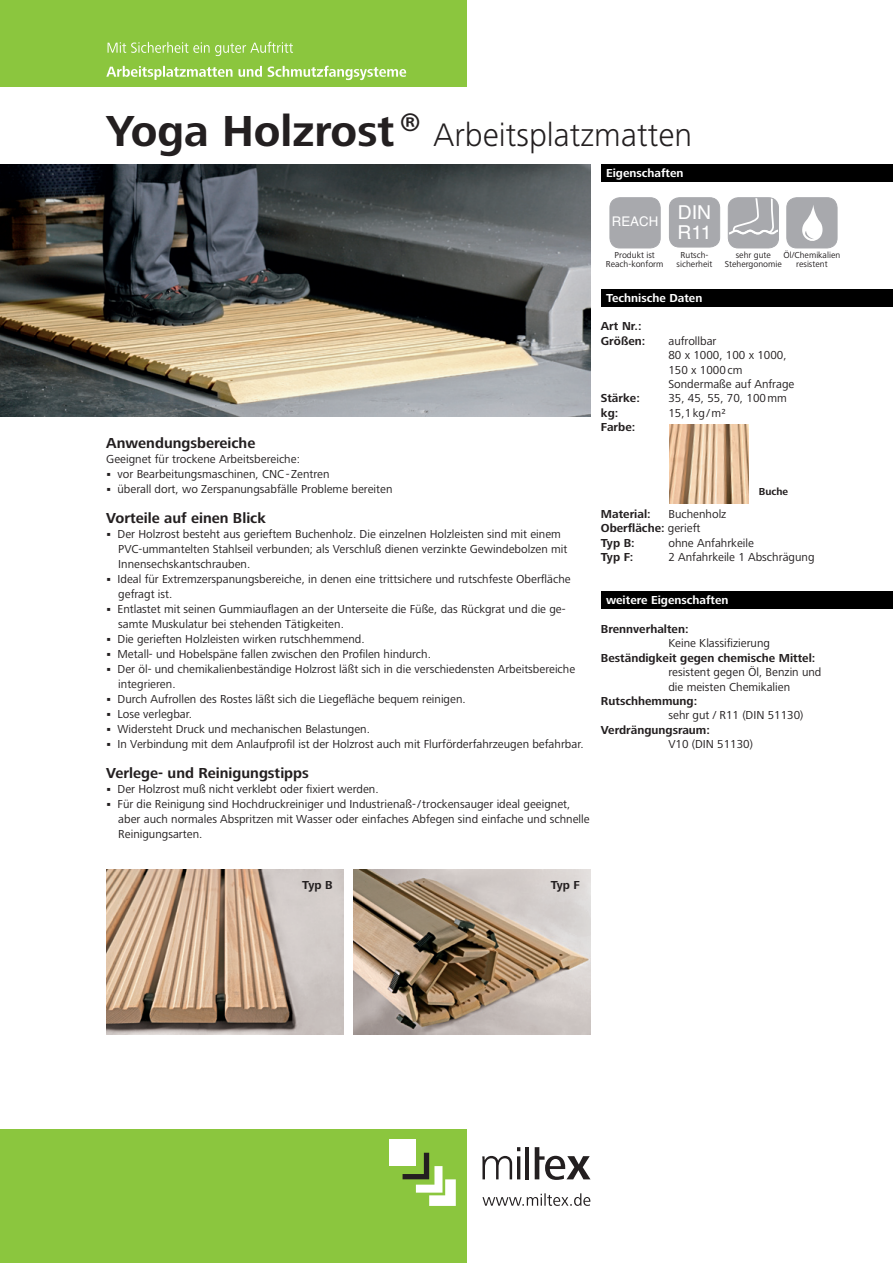
<style>
.page{position:relative;width:893px;height:1263px;background:#fff}
.page>*{position:absolute;margin:0;border:0;box-sizing:border-box;transform-origin:0 0}
.t1{font:300 33.75px "Frutiger Next LT";color:#231f20}
.t2{font:19.2px/19.2px "Helvetica";color:#fff}
.t3{font:700 15px "Frutiger Next LT";color:#231f20}
.t4{font:13.35px "Helvetica";color:#fff}
.t5{font:12px/15px "Frutiger Next LT";color:#231f20}
.t6{font:700 12px/14.4px "Frutiger Next LT";color:#231f20}
.t7{font:700 12px "Frutiger Next LT";color:#fff}
.t8{font:700 10.5px "Frutiger Next LT";color:#231f20}
.t9{font:9px/9px "Frutiger Next LT";color:#231f20;text-align:center}
.s1{font-weight:700;font-size:45px}
.s2{font-weight:700}
</style>
<div class="page">
<div style="left:0;top:0;width:467px;height:87px;background:#8bc63e"></div>
<div style="left:0;top:1129px;width:467px;height:134px;background:#8bc63e"></div>
<svg style="left:482px;top:1147px;width:38px;height:32px"></svg>
<hr style="left:526px;top:1147px;width:3px;height:32px;background:#231f20">
<svg style="left:535px;top:1147px;width:55px;height:33px"></svg>
<div style="left:389px;top:1139px;width:27px;height:27px;background:#fff"></div>
<svg style="left:403px;top:1153px;width:53px;height:53px"></svg>
<div style="left:601px;top:591px;width:292px;height:17px;background:#000"></div>
<div style="left:601px;top:289px;width:292px;height:17px;background:#000"></div>
<div style="left:601px;top:164px;width:292px;height:18px;background:#000"></div>
<svg style="left:108px;top:42px;width:185px;height:14px"></svg>
<svg style="left:106px;top:66px;width:300px;height:14px"></svg>
<svg style="left:482px;top:1193px;width:108px;height:13px"></svg>
<img style="left:0;top:164px;width:590px;height:253px">
<img style="left:354px;top:869px;width:236px;height:165px">
<img style="left:106px;top:869px;width:237px;height:165px">
<div style="left:728px;top:198px;width:50px;height:50px;background:#a8a9ad;border-radius:10px"></div>
<svg style="left:728px;top:198px;width:50px;height:37px"></svg>
<div style="left:728px;top:197px;width:51px;height:51px;border:1px solid #a8a9ad;border-radius:10px"></div>
<div style="left:669px;top:198px;width:51px;height:49px;background:#a8a9ad;border-radius:10px"></div>
<div style="left:669px;top:197px;width:51px;height:50px;border:1px solid #a8a9ad;border-radius:10px"></div>
<div style="left:787px;top:198px;width:50px;height:50px;background:#a8a9ad;border-radius:10px"></div>
<div style="left:786px;top:197px;width:51px;height:51px;border:1px solid #a8a9ad;border-radius:10px"></div>
<svg style="left:802px;top:205px;width:21px;height:36px"></svg>
<img style="left:669px;top:425px;width:79px;height:79px">
<div style="left:610px;top:198px;width:50px;height:50px;background:#a8a9ad;border-radius:10px"></div>
<div style="left:609px;top:197px;width:52px;height:51px;border:1px solid #a8a9ad;border-radius:10px"></div>
<h1 class="t1" style="left:106px;top:116px;width:587px"><span class="s1">Yoga Holzrost</span> <sup>®</sup> Arbeitsplatzmatten</h1>
<p class="t7" style="left:606px;top:166px;width:79px">Eigenschaften</p>
<p class="t4" style="left:612px;top:212px;width:48px">REACH</p>
<p class="t9" style="left:606px;top:251px;width:59px">Produkt ist<br>Reach-konform</p>
<h2 class="t2" style="left:677px;top:204px;width:36px">DIN<br>R11</h2>
<p class="t9" style="left:784px;top:251px;width:58px">Öl/Chemikalien resistent</p>
<p class="t9" style="left:677px;top:251px;width:37px">Rutsch&shy;sicherheit</p>
<p class="t9" style="left:725px;top:251px;width:59px">sehr gute<br>Stehergonomie</p>
<p class="t7" style="left:606px;top:291px;width:98px">Technische Daten</p>
<p class="t6" style="left:601px;top:319px;width:46px">Art Nr.:<br>Größen:</p>
<p class="t5" style="left:668px;top:334px;width:127px;line-height:14.4px">aufrollbar<br>80 x 1000, 100 x 1000,<br>150 x 1000 cm<br>Sondermaße auf Anfrage</p>
<p class="t3" style="left:106px;top:434px;width:151px">Anwendungsbereiche</p>
<p class="t5" style="left:118px;top:451px;width:276px;text-indent:-11px">Geeignet für trockene Arbeitsbereiche:<br>vor Bearbeitungsmaschinen, CNC - Zentren<br>überall dort, wo Zerspanungsabfälle Probleme bereiten</p>
<p class="t3" style="left:106px;top:509px;width:161px">Vorteile auf einen Blick</p>
<p class="t5" style="left:118px;top:526px;width:468px">Der Holzrost besteht aus gerieftem Buchenholz. Die einzelnen Holzleisten sind mit einem PVC- ummantelten Stahlseil verbunden; als Verschluß dienen verzinkte Gewindebolzen mit Innensechskantschrauben.<br>Ideal für Extremzerspanungsbereiche, in denen eine trittsichere und rutschfeste Oberfläche gefragt ist.<br>Entlastet mit seinen Gummiauflagen an der Unterseite die Füße, das Rückgrat und die ge&shy;samte Muskulatur bei stehenden Tätigkeiten.<br>Die gerieften Holzleisten wirken rutschhemmend.<br>Metall- und Hobelspäne fallen zwischen den Profilen hindurch.<br>Der öl- und chemikalienbeständige Holzrost läßt sich in die verschiedensten Arbeitsbereiche integrieren.<br>Durch Aufrollen des Rostes läßt sich die Liegefläche bequem reinigen.<br>Lose verlegbar.<br>Widersteht Druck und mechanischen Belastungen.<br>In Verbindung mit dem Anlaufprofil ist der Holzrost auch mit Flurförderfahrzeugen befahrbar.</p>
<p class="t3" style="left:106px;top:764px;width:204px">Verlege- und Reinigungstipps</p>
<p class="t5" style="left:118px;top:781px;width:474px">Der Holzrost muß nicht verklebt oder fixiert werden.<br>Für die Reinigung sind Hochdruckreiniger und Industrienaß- / trockensauger ideal geeignet, aber auch normales Abspritzen mit Wasser oder einfaches Abfegen sind einfache und schnelle Reinigungsarten.</p>
<p class="t6" style="left:601px;top:391px;width:40px">Stärke:</p>
<p class="t5" style="left:668px;top:391px;width:120px">35, 45, 55, 70, 100 mm</p>
<p class="t6" style="left:601px;top:406px;width:19px">kg:</p>
<p class="t5" style="left:668px;top:405px;width:59px">15,1 kg / m²</p>
<p class="t6" style="left:601px;top:420px;width:36px">Farbe:</p>
<p class="t8" style="left:759px;top:486px;width:31px">Buche</p>
<p class="t5" style="left:601px;top:506px;width:127px;line-height:14.4px;text-indent:68px">Buchenholz<br><span class="s2">Oberfläche:</span> gerieft<br><span class="s2">Typ B:</span></p>
<p class="t6" style="left:601px;top:506px;width:51px">Material:</p>
<p class="t5" style="left:668px;top:535px;width:87px">ohne Anfahrkeile</p>
<p class="t6" style="left:601px;top:550px;width:34px">Typ F:</p>
<p class="t5" style="left:668px;top:549px;width:148px">2 Anfahrkeile 1 Abschrägung</p>
<p class="t7" style="left:606px;top:593px;width:124px">weitere Eigenschaften</p>
<p class="t6" style="left:601px;top:622px;width:89px">Brennverhalten:</p>
<p class="t5" style="left:668px;top:636px;width:103px">Keine Klassifizierung</p>
<p class="t6" style="left:601px;top:650px;width:216px">Beständigkeit gegen chemische Mittel:</p>
<p class="t5" style="left:668px;top:665px;width:154px;line-height:14.4px">resistent gegen Öl, Benzin und die meisten Chemikalien</p>
<p class="t6" style="left:601px;top:694px;width:98px">Rutschhemmung:</p>
<p class="t5" style="left:668px;top:708px;width:137px">sehr gut / R11 (DIN 51130)</p>
<p class="t6" style="left:601px;top:722px;width:111px">Verdrängungsraum:</p>
<p class="t5" style="left:668px;top:737px;width:86px">V10 (DIN 51130)</p>
<p class="t6" style="left:302px;top:878px;width:32px">Typ B</p>
<p class="t6" style="left:551px;top:878px;width:31px">Typ F</p>
</div>
